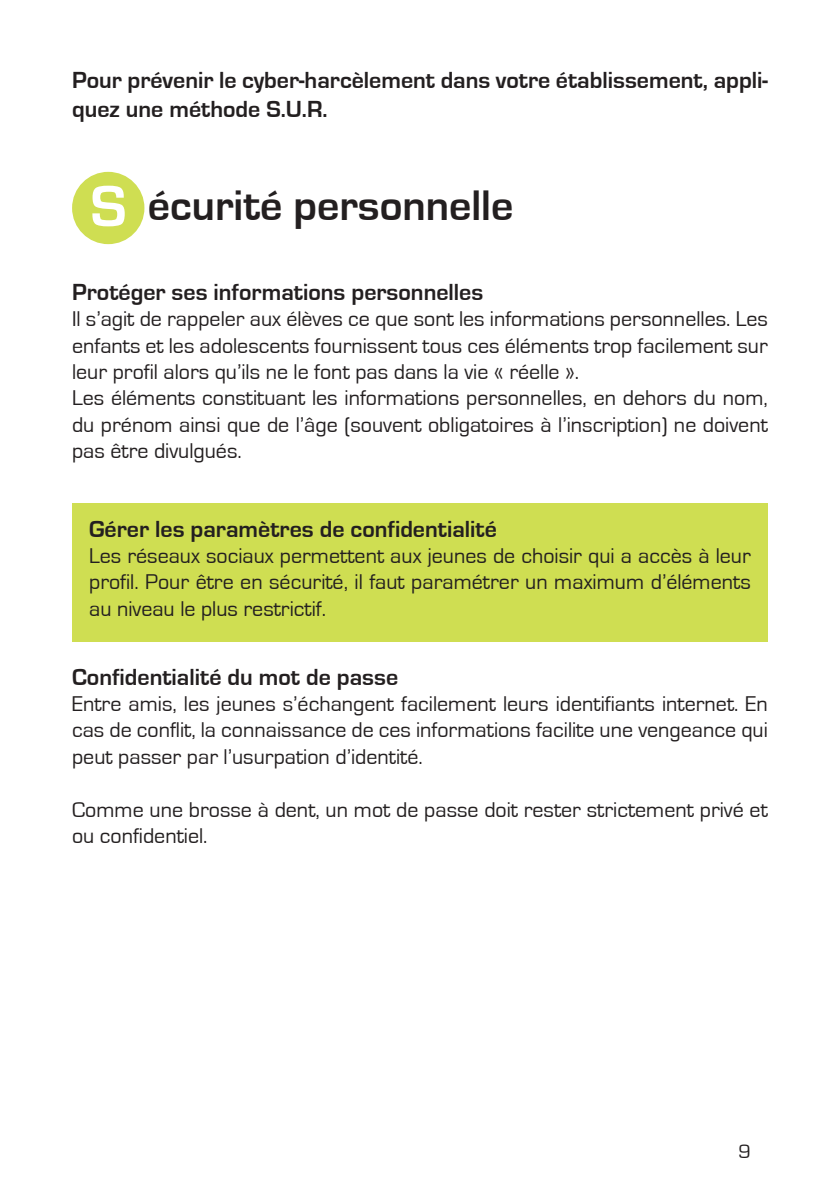
<style>
.page{position:relative;width:840px;height:1191px;background:#fff}
.page>*{position:absolute;margin:0;border:0;box-sizing:border-box;transform-origin:0 0}
.t1{font:700 60px "Eurostile";color:#fff}
.t2{font:700 44px "Eurostile";color:#231f20}
.t3{font:700 24px/28.8px "Eurostile";color:#231f20}
.t4{font:22px/26.4px "Eurostile";color:#231f20;text-align:justify}
.t5{font:20px "Eurostile";color:#231f20}
</style>
<div class="page">
<div style="left:72px;top:172px;width:72px;height:72px;background:#cfde52;border-radius:50%"></div>
<div style="left:72px;top:503px;width:695px;height:139px;background:#cfde52"></div>
<p class="t3" style="left:72px;top:66px;width:697px">Pour prévenir le cyber-harcèlement dans votre établissement, appli&shy;quez une méthode S.U.R.</p>
<p class="t1" style="left:90px;top:174px;width:37px">S</p>
<p class="t2" style="left:148px;top:181px;width:367px">écurité personnelle</p>
<p class="t3" style="left:72px;top:278px;width:412px">Protéger ses informations personnelles</p>
<p class="t4" style="left:72px;top:306px;width:697px">Il s’agit de rappeler aux élèves ce que sont les informations personnelles. Les enfants et les adolescents fournissent tous ces éléments trop facilement sur leur profil alors qu’ils ne le font pas dans la vie « réelle ».</p>
<p class="t4" style="left:72px;top:385px;width:697px">Les éléments constituant les informations personnelles, en dehors du nom, du prénom ainsi que de l’âge (souvent obligatoires à l’inscription) ne doivent pas être divulgués.</p>
<p class="t3" style="left:89px;top:515px;width:409px">Gérer les paramètres de confidentialité</p>
<p class="t4" style="left:89px;top:543px;width:663px">Les réseaux sociaux permettent aux jeunes de choisir qui a accès à leur profil. Pour être en sécurité, il faut paramétrer un maximum d’éléments au niveau le plus restrictif.</p>
<p class="t3" style="left:72px;top:662px;width:327px">Confidentialité du mot de passe</p>
<p class="t4" style="left:72px;top:691px;width:697px">Entre amis, les jeunes s’échangent facilement leurs identifiants internet. En cas de conflit, la connaissance de ces informations facilite une vengeance qui peut passer par l’usurpation d’identité.</p>
<p class="t4" style="left:72px;top:796px;width:697px">Comme une brosse à dent, un mot de passe doit rester strictement privé et ou confidentiel.</p>
<p class="t5" style="left:738px;top:1140px;width:14px">9</p>
</div>
